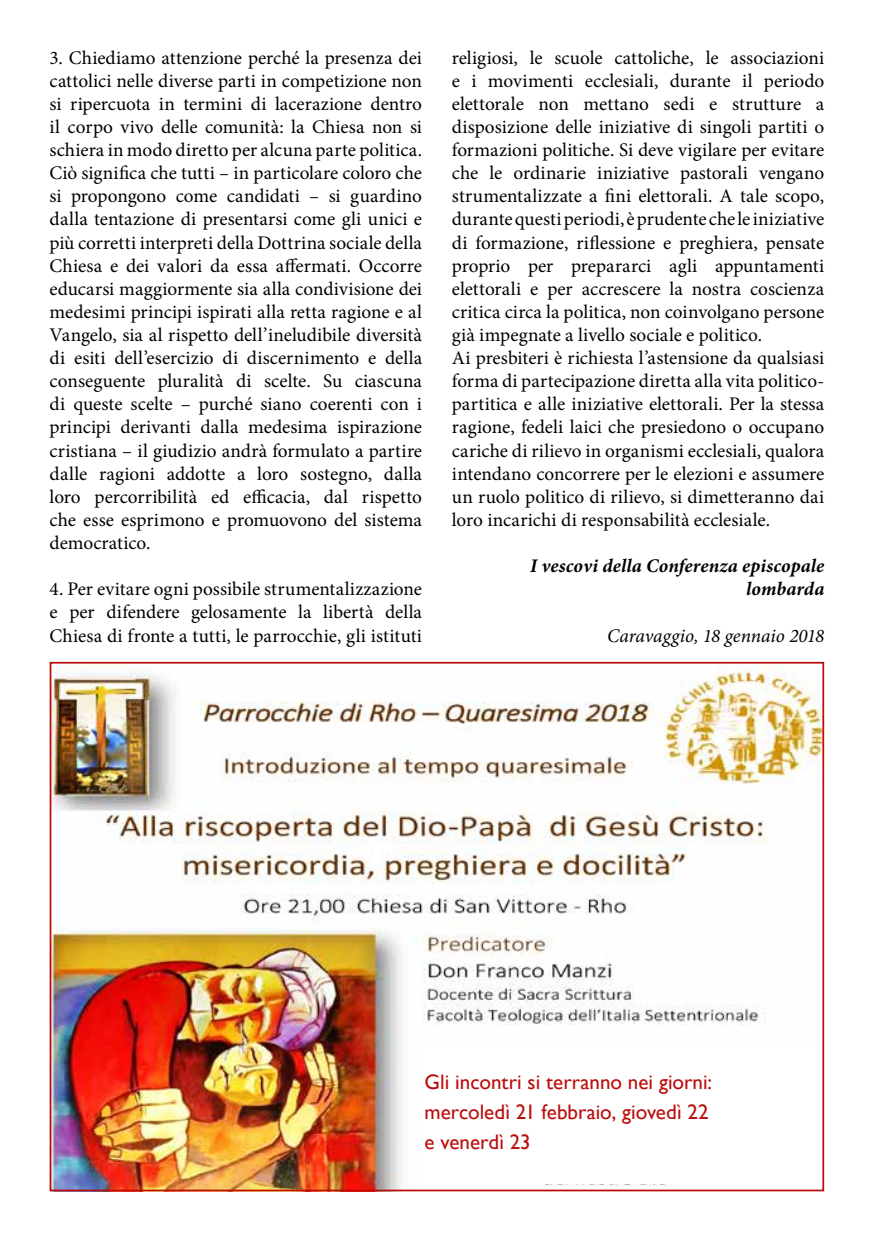
<style>
.page{position:relative;width:874px;height:1241px;background:#fff}
.page>*{position:absolute;margin:0;border:0;box-sizing:border-box;transform-origin:0 0}
.t1{font:21px/29.8px "Gill Sans";color:#bb0e0c}
.t2{font:19.25px/23.1px "Minion Pro";color:#000;text-align:justify}
.t3{font:italic 700 19.25px/23.1px "Minion Pro";letter-spacing:.005em;color:#000;text-align:right}
.t4{font:italic 19.25px "Minion Pro";color:#000}
</style>
<div class="page">
<img style="left:53px;top:664px;width:767px;height:524px">
<div style="left:424px;top:1044px;width:393px;height:139px;background:#fff"></div>
<p class="t2" style="left:50px;top:46px;width:374px">3. Chiediamo attenzione perché la presenza dei cattolici nelle diverse parti in competizione non si ripercuota in termini di lacerazione dentro il corpo vivo delle comunità: la Chiesa non si schiera in modo diretto per alcuna parte politica.<br>Ciò significa che tutti – in particolare coloro che si propongono come candidati – si guardino dalla tentazione di presentarsi come gli unici e più corretti interpreti della Dottrina sociale della Chiesa e dei valori da essa affermati. Occorre educarsi maggiormente sia alla condivisione dei medesimi principi ispirati alla retta ragione e al Vangelo, sia al rispetto dell’ineludibile diversità di esiti dell’esercizio di discernimento e della conseguente pluralità di scelte. Su ciascuna di queste scelte – purché siano coerenti con i principi derivanti dalla medesima ispirazione cristiana – il giudizio andrà formulato a partire dalle ragioni addotte a loro sostegno, dalla loro percorribilità ed efficacia, dal rispetto che esse esprimono e promuovono del sistema democratico.</p>
<p class="t2" style="left:50px;top:577px;width:374px">4. Per evitare ogni possibile strumentalizzazione e per difendere gelosamente la libertà della Chiesa di fronte a tutti, le parrocchie, gli istituti</p>
<p class="t2" style="left:451px;top:46px;width:374px;text-align:left">religiosi, le scuole cattoliche, le associazioni e i movimenti ecclesiali, durante il periodo elettorale non mettano sedi e strutture a disposizione delle iniziative di singoli partiti o formazioni politiche. Si deve vigilare per evitare che le ordinarie iniziative pastorali vengano strumentalizzate a fini elettorali. A tale scopo, durante questi periodi, è prudente che le iniziative di formazione, riflessione e preghiera, pensate proprio per prepararci agli appuntamenti elettorali e per accrescere la nostra coscienza critica circa la politica, non coinvolgano persone già impegnate a livello sociale e politico.<br>Ai presbiteri è richiesta l’astensione da qualsiasi forma di partecipazione diretta alla vita politico&shy;partitica e alle iniziative elettorali. Per la stessa ragione, fedeli laici che presiedono o occupano cariche di rilievo in organismi ecclesiali, qualora intendano concorrere per le elezioni e assumere un ruolo politico di rilievo, si dimetteranno dai loro incarichi di responsabilità ecclesiale.</p>
<p class="t3" style="left:530px;top:554px;width:295px">I vescovi della Conferenza episcopale lombarda</p>
<p class="t4" style="left:607px;top:622px;width:218px">Caravaggio, 18 gennaio 2018</p>
<p class="t1" style="left:424px;top:1066px;width:289px">Gli incontri si terranno nei giorni: mercoledì 21 febbraio, giovedì 22 e venerdì 23</p>
</div>
